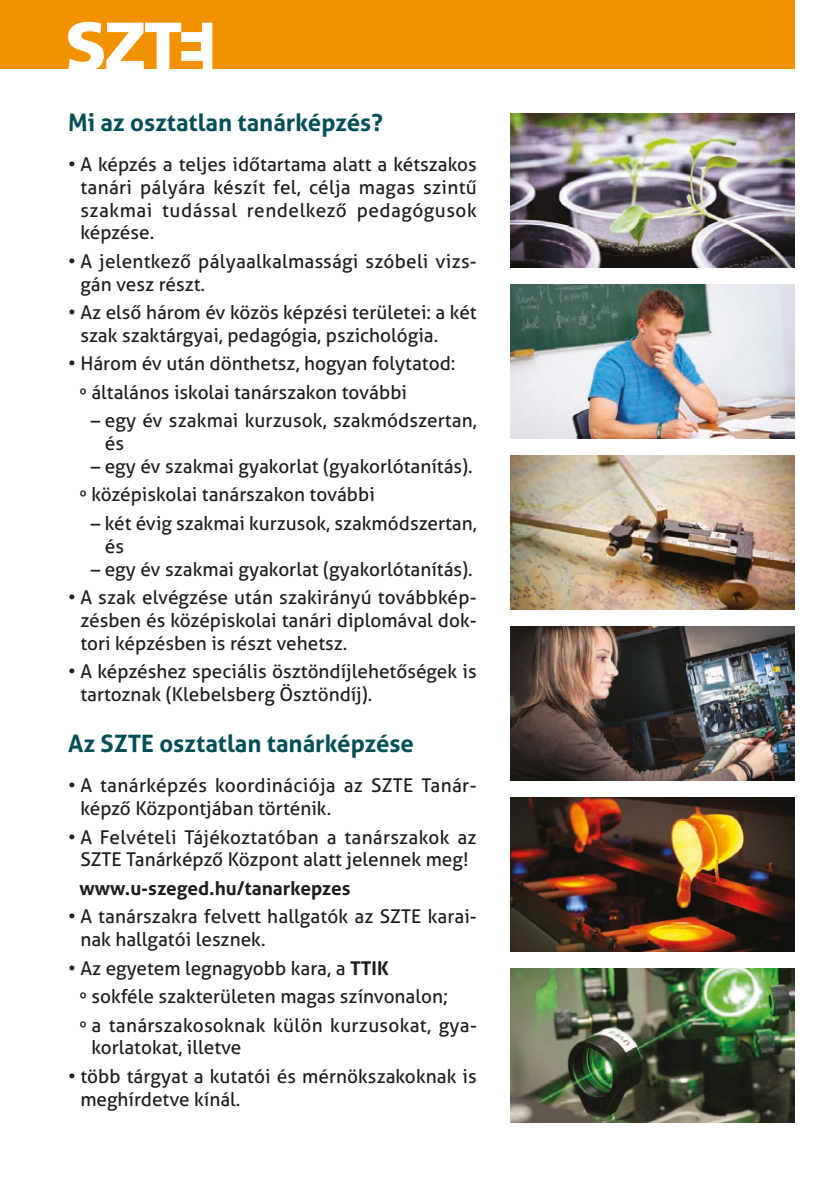
<style>
.page{position:relative;width:840px;height:1191px;background:#fff}
.page>*{position:absolute;margin:0;border:0;box-sizing:border-box;transform-origin:0 0}
.t1{font:700 24px "Aller";color:#004f56}
.t2{font:19px/22.8px "Aller";color:#1d1d1b}
.t3{font:700 19px "Aller";color:#1d1d1b}
.s1{font-weight:700}
</style>
<div class="page">
<div style="left:0;top:0;width:794px;height:68px;background:#f39200"></div>
<svg style="left:68px;top:22px;width:144px;height:47px"></svg>
<img style="left:510px;top:113px;width:284px;height:154px">
<img style="left:510px;top:284px;width:284px;height:154px">
<img style="left:510px;top:455px;width:284px;height:154px">
<img style="left:510px;top:626px;width:284px;height:154px">
<img style="left:510px;top:797px;width:284px;height:154px">
<img style="left:510px;top:969px;width:284px;height:154px">
<p class="t1" style="left:68px;top:108px;width:316px">Mi az osztatlan tanárképzés?</p>
<p class="t2" style="left:80px;top:153px;width:398px;text-align:justify;text-indent:-12px">• A képzés a teljes időtartama alatt a kétszakos tanári pályára készít fel, célja magas szintű szakmai tudással rendelkező pedagógusok képzése.</p>
<p class="t2" style="left:80px;top:250px;width:397px;text-indent:-12px">• A jelentkező pályaalkalmassági szóbeli vizs&shy;gán vesz részt.</p>
<p class="t2" style="left:80px;top:301px;width:397px;text-indent:-12px">• Az első három év közös képzési területei: a két szak szaktárgyai, pedagógia, pszichológia.</p>
<p class="t2" style="left:91px;top:349px;width:365px;line-height:28.4px;text-indent:-23px">• Három év után dönthetsz, hogyan folytatod: általános iskolai tanárszakon további</p>
<p class="t2" style="left:105px;top:409px;width:373px;text-indent:-14px">– egy év szakmai kurzusok, szakmódszertan, és</p>
<p class="t2" style="left:91px;top:452px;width:383px;line-height:28.4px">– egy év szakmai gyakorlat (gyakorlótanítás). középiskolai tanárszakon további</p>
<p class="t2" style="left:105px;top:512px;width:373px;text-indent:-14px">– két évig szakmai kurzusok, szakmódszertan, és</p>
<p class="t2" style="left:91px;top:557px;width:383px">– egy év szakmai gyakorlat (gyakorlótanítás).</p>
<p class="t2" style="left:80px;top:586px;width:397px;text-align:justify;text-indent:-12px">• A szak elvégzése után szakirányú továbbkép&shy;zésben és középiskolai tanári diplomával dok&shy;tori képzésben is részt vehetsz.</p>
<p class="t2" style="left:80px;top:660px;width:397px;text-indent:-12px">• A képzéshez speciális ösztöndíjlehetőségek is tartoznak (Klebelsberg Ösztöndíj).</p>
<p class="t1" style="left:68px;top:729px;width:347px">Az SZTE osztatlan tanárképzése</p>
<p class="t2" style="left:80px;top:774px;width:397px;text-indent:-12px">• A tanárképzés koordinációja az SZTE Tanár&shy;képző Központjában történik.</p>
<p class="t2" style="left:68px;top:825px;width:410px;text-align:center">• A Felvételi Tájékoztatóban a tanárszakok az<br>SZTE Tanárképző Központ alatt jelennek meg!</p>
<p class="t3" style="left:79px;top:876px;width:272px">www.u-szeged.hu/tanarkepzes</p>
<p class="t2" style="left:80px;top:905px;width:398px;text-indent:-12px">• A tanárszakra felvett hallgatók az SZTE karai&shy;nak hallgatói lesznek.</p>
<p class="t2" style="left:91px;top:953px;width:387px;line-height:28.4px;text-indent:-23px">• Az egyetem legnagyobb kara, a <span class="s1">TTIK<br></span>sokféle szakterületen magas színvonalon;<br>a tanárszakosoknak külön kurzusokat, gya-</p>
<p class="t2" style="left:91px;top:1036px;width:151px">korlatokat, illetve</p>
<p class="t2" style="left:80px;top:1064px;width:397px;text-indent:-12px">• több tárgyat a kutatói és mérnökszakoknak is meghírdetve kínál.</p>
</div>
